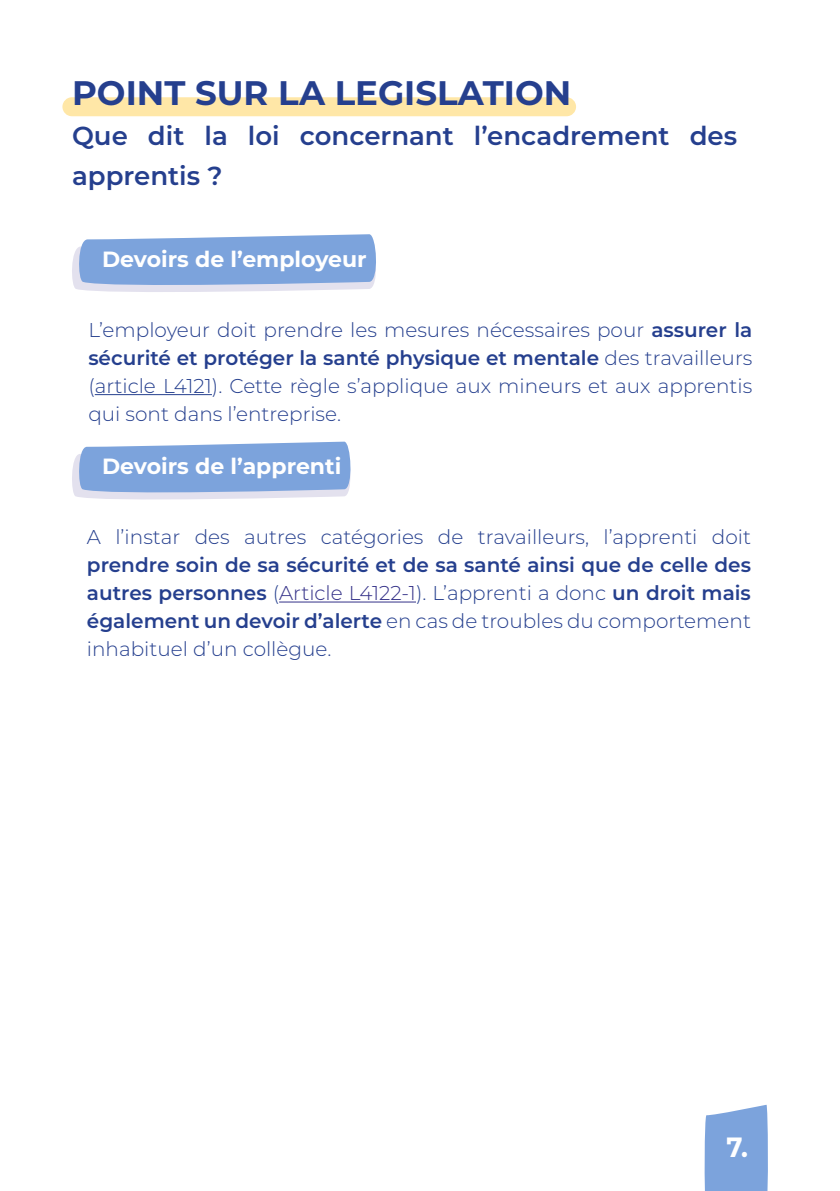
<style>
.page{position:relative;width:840px;height:1191px;background:#fff}
.page>*{position:absolute;margin:0;border:0;box-sizing:border-box;transform-origin:0 0}
.Style_de_paragraphe{font:700 34px "Montserrat";color:#253f8e}
.t1{font:700 27.8px "Montserrat";color:#fff;scale:.93 1}
.Style_de_paragraphe-2{font:600 26px/40px "Montserrat";color:#253f8e}
.Style_de_paragraphe-3{font:700 22px "Montserrat";color:#fff}
.Style_de_paragraphe-4{font:300 20px/28px "Montserrat";color:#253f8e;text-align:justify}
.s1{font-weight:600}
.s2{color:#343188}
</style>
<div class="page">
<svg style="left:72px;top:234px;width:304px;height:58px;background:#94b3e1"></svg>
<hr style="left:95px;top:394px;width:117px;height:1px;background:#253f8e">
<svg style="left:72px;top:441px;width:279px;height:59px;background:#96b4e1"></svg>
<hr style="left:279px;top:601px;width:137px;height:1px;background:#343188">
<div style="left:62px;top:97px;width:513px;height:19px;background:#ffe7a7;border-radius:9px"></div>
<svg style="left:704px;top:1104px;width:64px;height:87px;background:#88abdf"></svg>
<p class="Style_de_paragraphe" style="left:72px;top:68px;width:500px">POINT SUR LA LEGISLATION</p>
<p class="Style_de_paragraphe-2" style="left:72px;top:115px;width:666px">Que dit la loi concernant l’encadrement des apprentis ?</p>
<p class="Style_de_paragraphe-3" style="left:102px;top:243px;width:266px">Devoirs de l’employeur</p>
<p class="Style_de_paragraphe-4" style="left:88px;top:315px;width:665px">L’employeur doit prendre les mesures nécessaires pour <span class="s1">assurer la sécurité et protéger la santé physique et mentale</span> des travailleurs (article L4121). Cette règle s’applique aux mineurs et aux apprentis qui sont dans l’entreprise.</p>
<p class="Style_de_paragraphe-3" style="left:102px;top:451px;width:241px">Devoirs de l’apprenti</p>
<p class="Style_de_paragraphe-4" style="left:87px;top:522px;width:665px">A l’instar des autres catégories de travailleurs, l’apprenti doit <span class="s1">prendre soin de sa sécurité et de sa santé ainsi que de celle des autres personnes</span> (<span class="s2">Article L4122-1</span>). L’apprenti a donc <span class="s1">un droit mais également un devoir d’alerte</span> en cas de troubles du comportement inhabituel d’un collègue.</p>
<p class="t1" style="left:726px;top:1127px;width:25px">7.</p>
</div>
